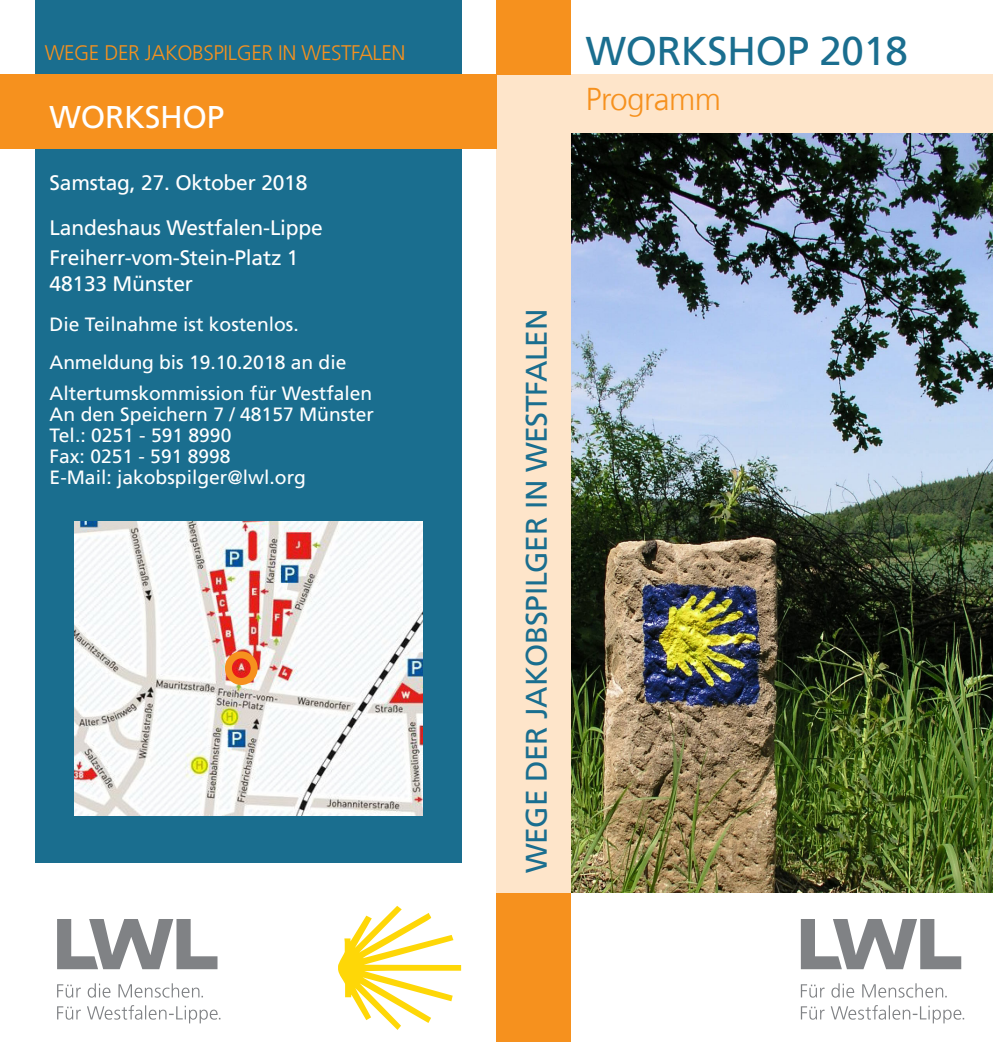
<style>
.page{position:relative;width:993px;height:1042px;background:#fff}
.page>*{position:absolute;margin:0;border:0;box-sizing:border-box;transform-origin:0 0}
.t1{font:40.25px "Frutiger LT Com";letter-spacing:-.01em;color:#1a6e8f}
.t2{font:31.5px "Frutiger LT Com";letter-spacing:-.01em;color:#fff}
.t3{font:300 31.5px "Frutiger LT Com";color:#f6911e}
.t4{font:29.75px "Frutiger LT Com";letter-spacing:-.01em;color:#1a6e8f}
.t5{font:21px/45px "Frutiger LT Com";letter-spacing:-.01em;color:#fff}
.t6{font:300 21px "Frutiger LT Com";letter-spacing:-.02em;color:#f6911e}
.t7{font:19.25px/21px "Frutiger LT Com";color:#fff}
</style>
<div class="page">
<div style="left:557px;top:74px;width:435px;height:75px;background:#fee5ca"></div>
<div style="left:35px;top:0;width:426px;height:862px;background:#1a6e8f"></div>
<img style="left:570px;top:134px;width:422px;height:759px">
<svg style="left:800px;top:919px;width:160px;height:50px"></svg>
<svg style="left:800px;top:1005px;width:163px;height:18px"></svg>
<svg style="left:800px;top:983px;width:146px;height:14px"></svg>
<div style="left:496px;top:69px;width:74px;height:834px;background:#fee5ca"></div>
<div style="left:496px;top:0;width:74px;height:74px;background:#f6911e"></div>
<div style="left:496px;top:893px;width:74px;height:149px;background:#f6911e"></div>
<svg style="left:57px;top:919px;width:160px;height:50px"></svg>
<svg style="left:57px;top:1005px;width:163px;height:18px"></svg>
<svg style="left:57px;top:983px;width:146px;height:14px"></svg>
<svg style="left:338px;top:906px;width:123px;height:124px"></svg>
<div style="left:0;top:74px;width:496px;height:75px;background:#f6911e"></div>
<img style="left:74px;top:521px;width:348px;height:294px">
<div style="left:225px;top:651px;width:32px;height:34px;border:7px solid #f6911e;border-radius:50%"></div>
<p class="t6" style="left:45px;top:41px;width:362px">WEGE DER JAKOBSPILGER IN WESTFALEN</p>
<h2 class="t2" style="left:50px;top:98px;width:176px">Workshop</h2>
<p class="t5" style="left:50px;top:161px;width:275px">Samstag, 27. Oktober 2018<br>Landeshaus Westfalen-Lippe</p>
<p class="t5" style="left:50px;top:246px;width:250px;line-height:25.2px">Freiherr-vom-Stein-Platz 1<br>48133 Münster</p>
<p class="t7" style="left:50px;top:305px;width:298px;line-height:38px">Die Teilnahme ist kostenlos.<br>Anmeldung bis 19.10.2018 an die</p>
<p class="t7" style="left:50px;top:383px;width:326px">Altertumskommission für Westfalen<br>An den Speichern 7 / 48157 Münster<br>Tel.: 0251 - 591 8990<br>Fax: 0251 - 591 8998<br>E-Mail: jakobspilger@lwl.org</p>
<h1 class="t1" style="left:585px;top:27px;width:323px">Workshop 2018</h1>
<h2 class="t3" style="left:585px;top:81px;width:137px">PROGRAMM</h2>
<h3 class="t4" style="left:519px;top:873px;width:566px;rotate:-90deg">Wege der Jakobspilger in Westfalen</h3>
</div>
